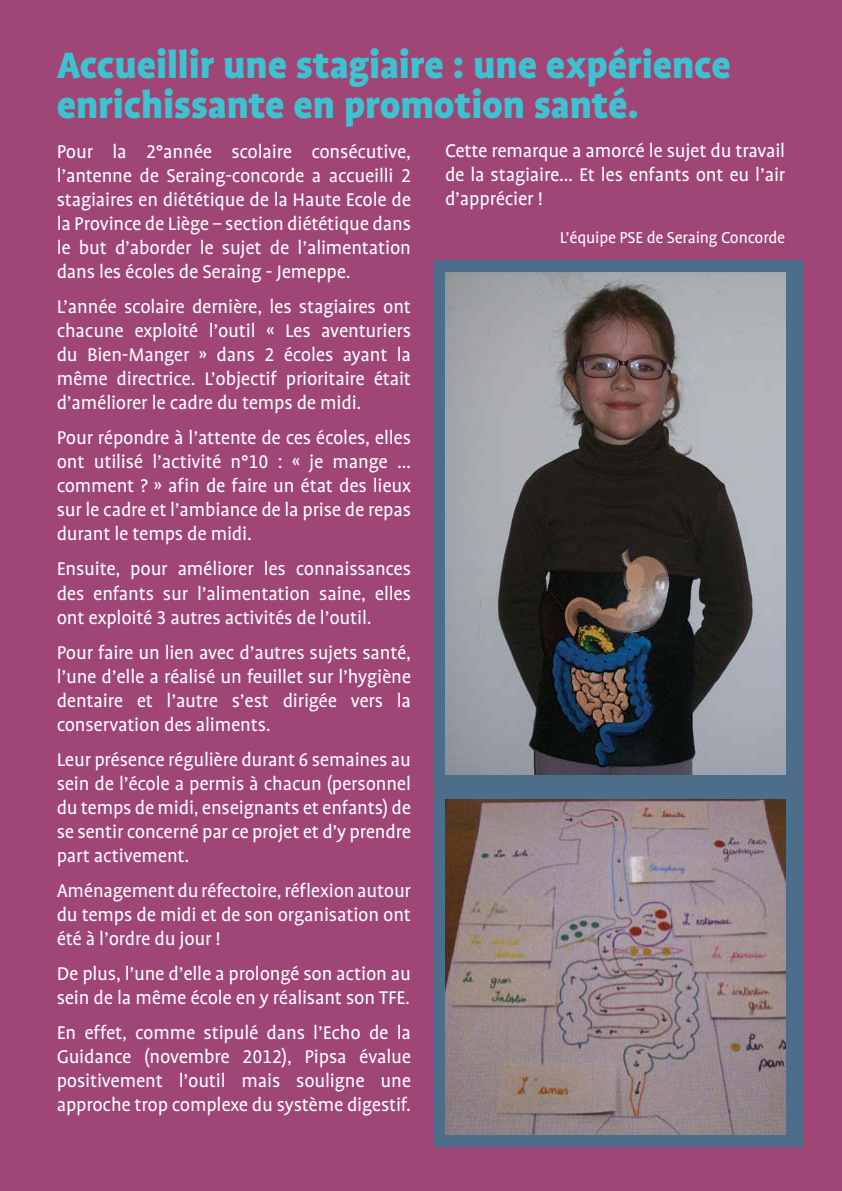
<style>
.page{position:relative;width:842px;height:1191px;background:#9f4676}
.page>*{position:absolute;margin:0;border:0;box-sizing:border-box;transform-origin:0 0}
.t1{font:900 42px/40px "Profile OT";letter-spacing:-.005em;color:#3ec2cf}
.t2{font:21px/24px "Profile OT";letter-spacing:-.01em;color:#fff;text-align:justify}
.t3{font:18px "Profile OT";letter-spacing:-.01em;color:#fff}
</style>
<div class="page">
<div style="left:434px;top:261px;width:368px;height:886px;background:#4d6e8b"></div>
<img style="left:445px;top:272px;width:340px;height:502px">
<img style="left:445px;top:799px;width:340px;height:335px">
<h1 class="t1" style="left:57px;top:46px;width:676px">Accueillir une stagiaire : une expérience enrichissante en promotion santé.</h1>
<p class="t2" style="left:57px;top:140px;width:356px">Pour la 2°année scolaire consécutive, l’antenne de Seraing-concorde a accueilli 2 stagiaires en diététique de la Haute Ecole de la Province de Liège – section diététique dans le but d’aborder le sujet de l’alimentation dans les écoles de Seraing - Jemeppe.</p>
<p class="t2" style="left:57px;top:295px;width:356px">L’année scolaire dernière, les stagiaires ont chacune exploité l’outil « Les aventuriers du Bien-Manger » dans 2 écoles ayant la même directrice. L’objectif prioritaire était d’améliorer le cadre du temps de midi.</p>
<p class="t2" style="left:57px;top:426px;width:356px">Pour répondre à l’attente de ces écoles, elles ont utilisé l’activité n°10 : « je mange … comment ? » afin de faire un état des lieux sur le cadre et l’ambiance de la prise de repas durant le temps de midi.</p>
<p class="t2" style="left:57px;top:557px;width:356px">Ensuite, pour améliorer les connaissances des enfants sur l’alimentation saine, elles ont exploité 3 autres activités de l’outil.</p>
<p class="t2" style="left:57px;top:640px;width:356px">Pour faire un lien avec d’autres sujets santé, l’une d’elle a réalisé un feuillet sur l’hygiène dentaire et l’autre s’est dirigée vers la conservation des aliments.</p>
<p class="t2" style="left:57px;top:747px;width:356px">Leur présence régulière durant 6 semaines au sein de l’école a permis à chacun (personnel du temps de midi, enseignants et enfants) de se sentir concerné par ce projet et d’y prendre part activement.</p>
<p class="t2" style="left:57px;top:878px;width:356px">Aménagement du réfectoire, réflexion autour du temps de midi et de son organisation ont été à l’ordre du jour !</p>
<p class="t2" style="left:57px;top:961px;width:356px">De plus, l’une d’elle a prolongé son action au sein de la même école en y réalisant son TFE.</p>
<p class="t2" style="left:57px;top:1020px;width:356px">En effet, comme stipulé dans l’Echo de la Guidance (novembre 2012), Pipsa évalue positivement l’outil mais souligne une approche trop complexe du système digestif.</p>
<p class="t2" style="left:445px;top:139px;width:342px">Cette remarque a amorcé le sujet du travail de la stagiaire… Et les enfants ont eu l’air d’apprécier !</p>
<p class="t3" style="left:560px;top:228px;width:227px">L’équipe PSE de Seraing Concorde</p>
</div>
